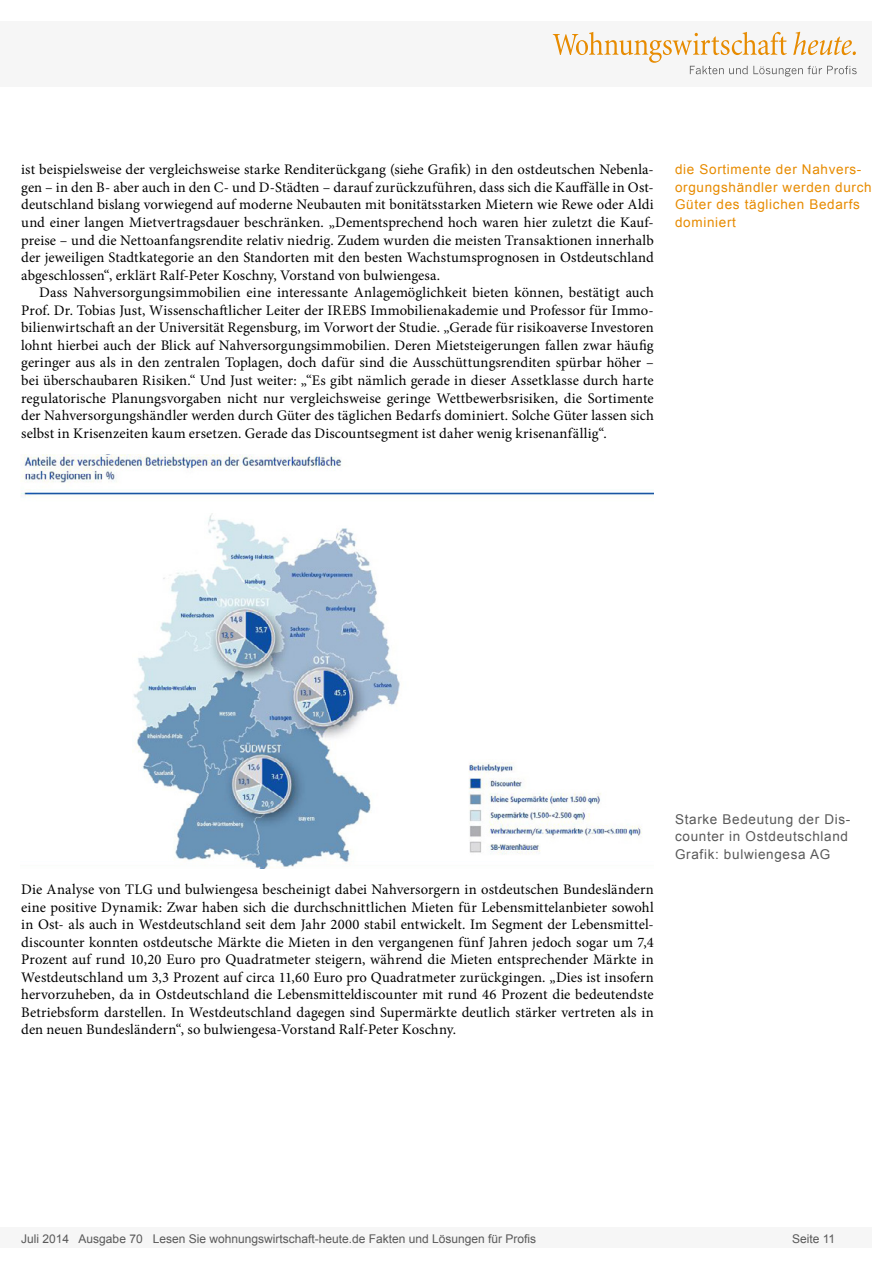
<style>
.page{position:relative;width:893px;height:1263px;background:#fff}
.page>*{position:absolute;margin:0;border:0;box-sizing:border-box;transform-origin:0 0}
.Fließtext_erste_Zeil{font:14.7px/17.5px "Minion Pro";letter-spacing:.005em;color:#000;text-align:justify}
.Fliesstext{font:14.7px/17.5px "Minion Pro";letter-spacing:.01em;color:#000;text-align:justify}
.Info{font:13.5px/17.5px "Arial";letter-spacing:.05em;color:#e78b00}
.Bildunterschrift{font:13.5px/17.5px "Arial";letter-spacing:.05em;color:#595959}
.t1{font:12px "Arial";color:#595959}
</style>
<div class="page">
<div style="left:0;top:1227px;width:872px;height:20px;background:#f6f6f6"></div>
<div style="left:0;top:21px;width:872px;height:66px;background:#f6f6f6"></div>
<svg style="left:553px;top:32px;width:304px;height:45px"></svg>
<img style="left:21px;top:454px;width:632px;height:415px">
<p class="Fließtext_erste_Zeil" style="left:21px;top:161px;width:634px">ist beispielsweise der vergleichsweise starke Renditerückgang (siehe Grafik) in den ostdeutschen Nebenla&shy;gen – in den B- aber auch in den C- und D-Städten – darauf zurückzuführen, dass sich die Kauffälle in Ost&shy;deutschland bislang vorwiegend auf moderne Neubauten mit bonitätsstarken Mietern wie Rewe oder Aldi und einer langen Mietvertragsdauer beschränken. „Dementsprechend hoch waren hier zuletzt die Kauf&shy;preise – und die Nettoanfangsrendite relativ niedrig. Zudem wurden die meisten Transaktionen innerhalb der jeweiligen Stadtkategorie an den Standorten mit den besten Wachstumsprognosen in Ostdeutschland abgeschlossen“, erklärt Ralf-Peter Koschny, Vorstand von bulwiengesa.</p>
<p class="Fliesstext" style="left:21px;top:284px;width:634px;text-indent:18px">Dass Nahversorgungsimmobilien eine interessante Anlagemöglichkeit bieten können, bestätigt auch Prof. Dr. Tobias Just, Wissenschaftlicher Leiter der IREBS Immobilienakademie und Professor für Immo&shy;bilienwirtschaft an der Universität Regensburg, im Vorwort der Studie. „Gerade für risikoaverse Investoren lohnt hierbei auch der Blick auf Nahversorgungsimmobilien. Deren Mietsteigerungen fallen zwar häufig geringer aus als in den zentralen Toplagen, doch dafür sind die Ausschüttungsrenditen spürbar höher – bei überschaubaren Risiken.“ Und Just weiter: „“Es gibt nämlich gerade in dieser Assetklasse durch harte regulatorische Planungsvorgaben nicht nur vergleichsweise geringe Wettbewerbsrisiken, die Sortimente der Nahversorgungshändler werden durch Güter des täglichen Bedarfs dominiert. Solche Güter lassen sich selbst in Krisenzeiten kaum ersetzen. Gerade das Discountsegment ist daher wenig krisenanfällig“.</p>
<p class="Info" style="left:675px;top:161px;width:198px">die Sortimente der Nahvers&shy;orgungshändler werden durch<br>Güter des täglichen Bedarfs dominiert</p>
<p class="Fließtext_erste_Zeil" style="left:21px;top:880px;width:634px">Die Analyse von TLG und bulwiengesa bescheinigt dabei Nahversorgern in ostdeutschen Bundesländern eine positive Dynamik: Zwar haben sich die durchschnittlichen Mieten für Lebensmittelanbieter sowohl in Ost- als auch in Westdeutschland seit dem Jahr 2000 stabil entwickelt. Im Segment der Lebensmittel&shy;discounter konnten ostdeutsche Märkte die Mieten in den vergangenen fünf Jahren jedoch sogar um 7,4<br>Prozent auf rund 10,20 Euro pro Quadratmeter steigern, während die Mieten entsprechender Märkte in Westdeutschland um 3,3 Prozent auf circa 11,60 Euro pro Quadratmeter zurückgingen. „Dies ist insofern hervorzuheben, da in Ostdeutschland die Lebensmitteldiscounter mit rund 46 Prozent die bedeutendste Betriebsform darstellen. In Westdeutschland dagegen sind Supermärkte deutlich stärker vertreten als in den neuen Bundesländern“, so bulwiengesa-Vorstand Ralf-Peter Koschny.</p>
<p class="Bildunterschrift" style="left:675px;top:810px;width:177px">Starke Bedeutung der Dis&shy;counter in Ostdeutschland<br>Grafik: bulwiengesa AG</p>
<p class="t1" style="left:21px;top:1230px;width:516px">Juli 2014 Ausgabe 70 Lesen Sie wohnungswirtschaft-heute.de Fakten und Lösungen für Profis</p>
<p class="t1" style="left:792px;top:1231px;width:45px">Seite 11</p>
</div>
